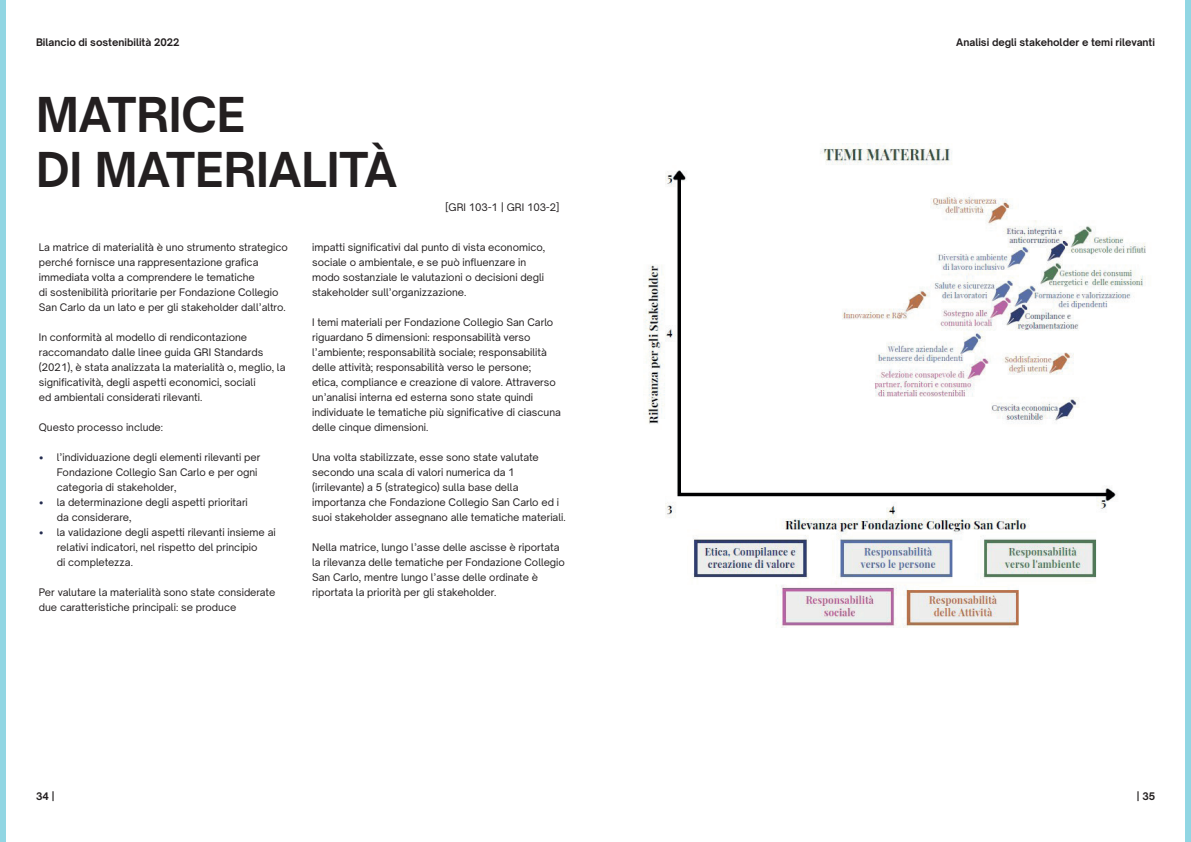
<style>
.page{position:relative;width:1191px;height:842px;background:#fff}
.page>*{position:absolute;margin:0;border:0;box-sizing:border-box;transform-origin:0 0}
.t1{font:46px/55px "FSC NEWSANS Bold";color:#231f20}
.t2{font:10px/15px "FSC NEWSANS Regular";color:#231f20}
.t3{font:10px "FSC NEWSANS Bold";color:#231f20}
.s1{font-size:12px;color:#242c50}
</style>
<div class="page">
<div style="left:1185px;top:0;width:6px;height:842px;background:#91d6e3"></div>
<div style="left:0;top:0;width:6px;height:842px;background:#91d6e3"></div>
<img style="left:643px;top:143px;width:503px;height:485px">
<p class="t3" style="left:36px;top:36px;width:145px">Bilancio di sostenibilità 2022</p>
<p class="t3" style="left:956px;top:36px;width:200px">Analisi degli stakeholder e temi rilevanti</p>
<h1 class="t1" style="left:36px;top:86px;width:363px">MATRICE<br>DI MATERIALITÀ</h1>
<p class="t2" style="left:445px;top:200px;width:116px">[GRI 103-1 | GRI 103-2]</p>
<p class="t2" style="left:39px;top:239px;width:250px">La matrice di materialità è uno strumento strategico perché fornisce una rappresentazione grafica immediata volta a comprendere le tematiche<br>di sostenibilità prioritarie per Fondazione Collegio San Carlo da un lato e per gli stakeholder dall’altro.</p>
<p class="t2" style="left:39px;top:329px;width:248px">In conformità al modello di rendicontazione raccomandato dalle linee guida GRI Standards (2021), è stata analizzata la materialità o, meglio, la significatività, degli aspetti economici, sociali<br>ed ambientali considerati rilevanti.</p>
<p class="t2" style="left:39px;top:419px;width:126px">Questo processo include:</p>
<p class="t2" style="left:57px;top:449px;width:205px;text-indent:-18px"><span class="s1">•</span> l’individuazione degli elementi rilevanti per<br>Fondazione Collegio San Carlo e per ogni categoria di stakeholder,</p>
<p class="t2" style="left:57px;top:494px;width:192px;text-indent:-18px"><span class="s1">•</span> la determinazione degli aspetti prioritari da considerare,</p>
<p class="t2" style="left:57px;top:524px;width:220px;text-indent:-18px"><span class="s1">•</span> la validazione degli aspetti rilevanti insieme ai relativi indicatori, nel rispetto del principio<br>di completezza.</p>
<p class="t2" style="left:39px;top:584px;width:238px">Per valutare la materialità sono state considerate due caratteristiche principali: se produce</p>
<p class="t2" style="left:312px;top:239px;width:234px">impatti significativi dal punto di vista economico, sociale o ambientale, e se può influenzare in modo sostanziale le valutazioni o decisioni degli stakeholder sull’organizzazione.</p>
<p class="t2" style="left:312px;top:314px;width:250px">I temi materiali per Fondazione Collegio San Carlo riguardano 5 dimensioni: responsabilità verso l’ambiente; responsabilità sociale; responsabilità delle attività; responsabilità verso le persone;<br>etica, compliance e creazione di valore. Attraverso un’analisi interna ed esterna sono state quindi individuate le tematiche più significative di ciascuna delle cinque dimensioni.</p>
<p class="t2" style="left:312px;top:449px;width:255px">Una volta stabilizzate, esse sono state valutate secondo una scala di valori numerica da 1 (irrilevante) a 5 (strategico) sulla base della importanza che Fondazione Collegio San Carlo ed i suoi stakeholder assegnano alle tematiche materiali.</p>
<p class="t2" style="left:312px;top:539px;width:254px">Nella matrice, lungo l’asse delle ascisse è riportata la rilevanza delle tematiche per Fondazione Collegio San Carlo, mentre lungo l’asse delle ordinate è riportata la priorità per gli stakeholder.</p>
<p class="t3" style="left:36px;top:790px;width:20px">34 |</p>
<p class="t3" style="left:1136px;top:790px;width:20px">| 35</p>
</div>
